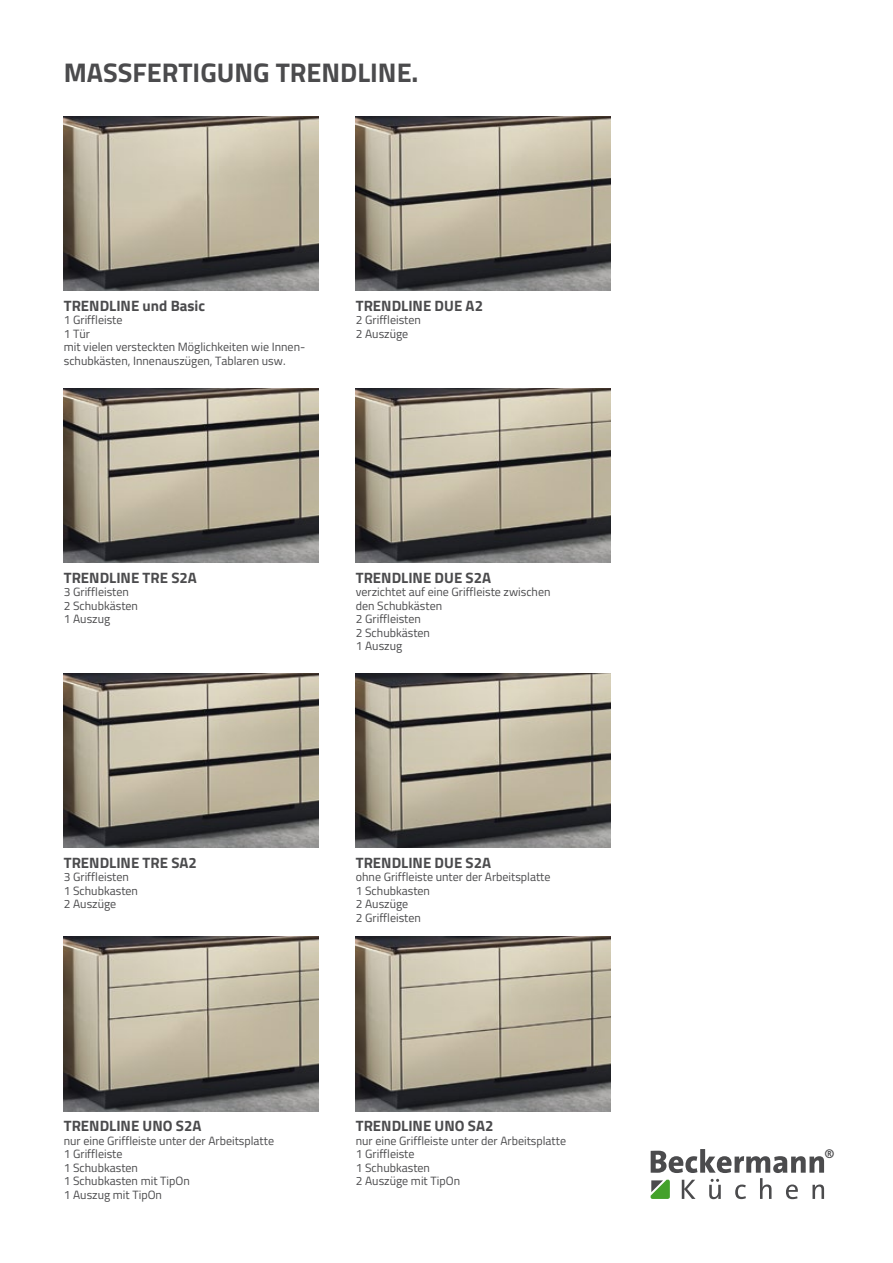
<style>
.page{position:relative;width:893px;height:1263px;background:#fff}
.page>*{position:absolute;margin:0;border:0;box-sizing:border-box;transform-origin:0 0}
.t1{font:700 27px "Titillium Web";color:#4b4b4d}
.t2{font:19.5px "Consolas";color:#4b4b4d}
.t3{font:700 15px "Titillium Web";color:#4b4b4d}
.t4{font:12px/13.5px "Titillium Web";color:#4b4b4d}
</style>
<div class="page">
<img style="left:64px;top:116px;width:255px;height:175px">
<img style="left:64px;top:388px;width:255px;height:175px">
<img style="left:64px;top:673px;width:255px;height:175px">
<img style="left:64px;top:937px;width:255px;height:174px">
<img style="left:356px;top:116px;width:255px;height:175px">
<img style="left:356px;top:388px;width:255px;height:175px">
<img style="left:356px;top:673px;width:255px;height:175px">
<img style="left:356px;top:937px;width:255px;height:174px">
<svg style="left:651px;top:1149px;width:173px;height:50px"></svg>
<h1 class="t1" style="left:64px;top:52px;width:356px">MASSFERTIGUNG TRENDLINE.</h1>
<p class="t3" style="left:64px;top:294px;width:143px">TRENDLINE und Basic</p>
<p class="t4" style="left:64px;top:312px;width:243px">1 Griffleiste<br>1 Tür<br>mit vielen versteckten Möglichkeiten wie Innen&shy;schubkästen, Innenauszügen, Tablaren usw.</p>
<p class="t3" style="left:356px;top:294px;width:129px">TRENDLINE DUE A2</p>
<p class="t4" style="left:356px;top:312px;width:67px">2 Griffleisten<br>2 Auszüge</p>
<p class="t3" style="left:64px;top:566px;width:135px">TRENDLINE TRE S2A</p>
<p class="t4" style="left:64px;top:585px;width:76px">3 Griffleisten<br>2 Schubkästen<br>1 Auszug</p>
<p class="t3" style="left:64px;top:851px;width:135px">TRENDLINE TRE SA2</p>
<p class="t4" style="left:64px;top:869px;width:76px">3 Griffleisten<br>1 Schubkasten<br>2 Auszüge</p>
<p class="t3" style="left:64px;top:1114px;width:139px">TRENDLINE UNO S2A</p>
<p class="t4" style="left:64px;top:1133px;width:212px">nur eine Griffleiste unter der Arbeitsplatte<br>1 Griffleiste<br>1 Schubkasten<br>1 Schubkasten mit TipOn<br>1 Auszug mit TipOn</p>
<p class="t3" style="left:356px;top:566px;width:137px">TRENDLINE DUE S2A</p>
<p class="t4" style="left:356px;top:585px;width:196px">verzichtet auf eine Griffleiste zwischen den Schubkästen<br>2 Griffleisten<br>2 Schubkästen<br>1 Auszug</p>
<p class="t3" style="left:356px;top:851px;width:137px">TRENDLINE DUE S2A</p>
<p class="t4" style="left:356px;top:869px;width:196px">ohne Griffleiste unter der Arbeitsplatte<br>1 Schubkasten<br>2 Auszüge<br>2 Griffleisten</p>
<p class="t3" style="left:356px;top:1114px;width:139px">TRENDLINE UNO SA2</p>
<p class="t4" style="left:356px;top:1133px;width:212px">nur eine Griffleiste unter der Arbeitsplatte<br>1 Griffleiste<br>1 Schubkasten<br>2 Auszüge mit TipOn</p>
<h2 class="t2" style="left:824px;top:1143px;width:12px">®</h2>
</div>
